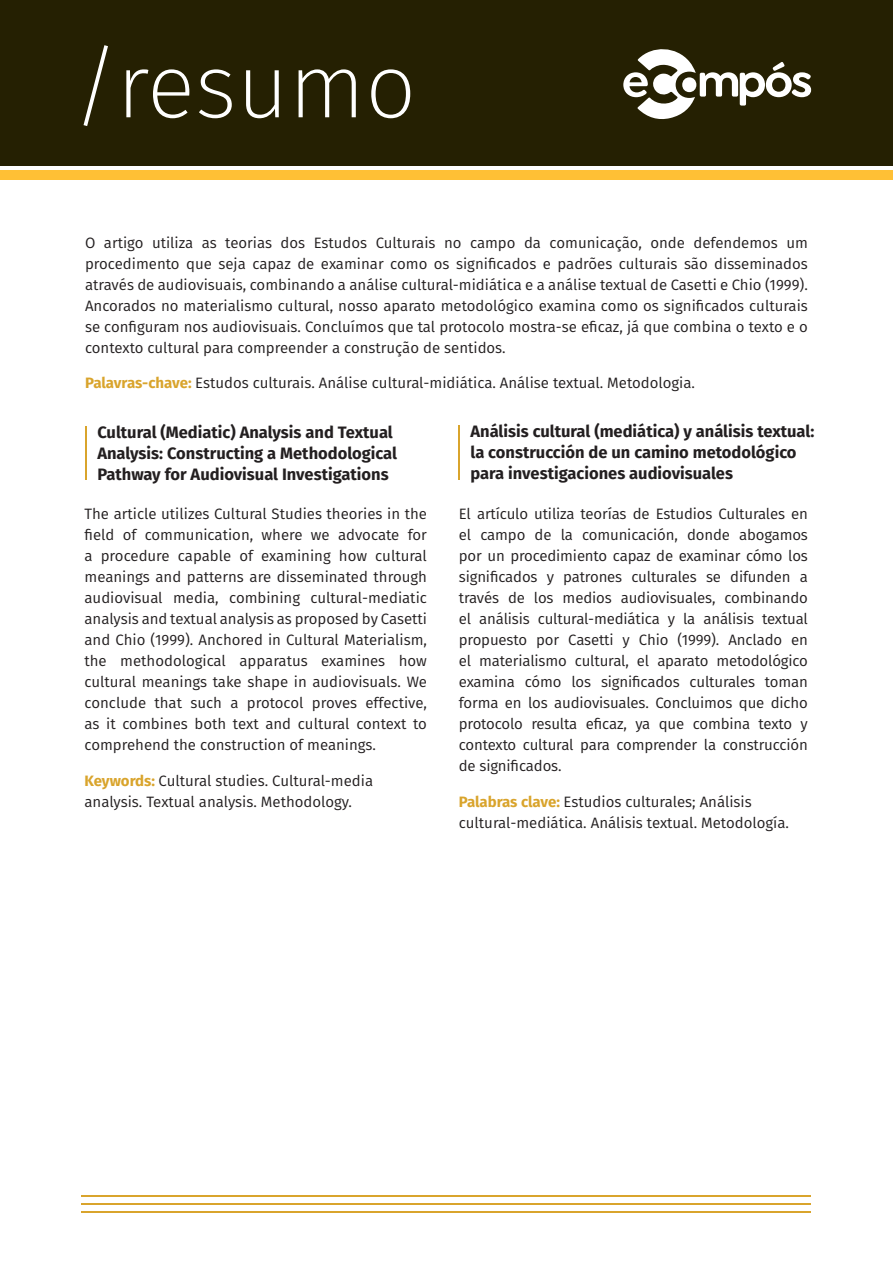
<style>
.page{position:relative;width:893px;height:1263px;background:#fff}
.page>*{position:absolute;margin:0;border:0;box-sizing:border-box;transform-origin:0 0}
.t1{font:200 90px "Fira Sans";color:#fff}
.t2{font:700 16.5px/21px "Fira Sans";color:#231f20}
.t3{font:15px/21px "Fira Sans";color:#231f20;text-align:justify}
.s1{font-weight:700;color:#d9a42c}
</style>
<div class="page">
<div style="left:0;top:0;width:893px;height:166px;background:#252002"></div>
<div style="left:0;top:170px;width:893px;height:10px;background:#ffc035"></div>
<hr style="left:82px;top:1211px;width:729px;height:2px;background:#d9a42c">
<hr style="left:82px;top:1195px;width:729px;height:2px;background:#d9a42c">
<hr style="left:82px;top:1203px;width:729px;height:2px;background:#d9a42c">
<svg style="left:623px;top:49px;width:188px;height:70px"></svg>
<hr style="left:85px;top:426px;width:1px;height:53px;background:#d9a42c">
<hr style="left:459px;top:425px;width:1px;height:54px;background:#d9a42c">
<p class="t1" style="left:72px;top:23px;width:345px">/resumo</p>
<p class="t3" style="left:85px;top:232px;width:724px">O artigo utiliza as teorias dos Estudos Culturais no campo da comunicação, onde defendemos um procedimento que seja capaz de examinar como os significados e padrões culturais são disseminados através de audiovisuais, combinando a análise cultural-midiática e a análise textual de Casetti e Chio (1999).<br>Ancorados no materialismo cultural, nosso aparato metodológico examina como os significados culturais se configuram nos audiovisuais. Concluímos que tal protocolo mostra-se eficaz, já que combina o texto e o contexto cultural para compreender a construção de sentidos.</p>
<p class="t3" style="left:85px;top:372px;width:611px"><span class="s1">Palavras-chave:</span> Estudos culturais. Análise cultural-midiática. Análise textual. Metodologia.</p>
<p class="t2" style="left:97px;top:421px;width:301px">Cultural (Mediatic) Analysis and Textual<br>Analysis: Constructing a Methodological<br>Pathway for Audiovisual Investigations</p>
<p class="t3" style="left:85px;top:503px;width:344px">The article utilizes Cultural Studies theories in the field of communication, where we advocate for a procedure capable of examining how cultural meanings and patterns are disseminated through audiovisual media, combining cultural-mediatic analysis and textual analysis as proposed by Casetti and Chio (1999). Anchored in Cultural Materialism, the methodological apparatus examines how cultural meanings take shape in audiovisuals. We conclude that such a protocol proves effective, as it combines both text and cultural context to comprehend the construction of meanings.</p>
<p class="t3" style="left:85px;top:770px;width:290px"><span class="s1">Keywords:</span> Cultural studies. Cultural-media analysis. Textual analysis. Methodology.</p>
<p class="t2" style="left:470px;top:420px;width:345px">Análisis cultural (mediática) y análisis textual: la construcción de un camino metodológico para investigaciones audiovisuales</p>
<p class="t3" style="left:459px;top:503px;width:351px">El artículo utiliza teorías de Estudios Culturales en el campo de la comunicación, donde abogamos por un procedimiento capaz de examinar cómo los significados y patrones culturales se difunden a través de los medios audiovisuales, combinando el análisis cultural-mediática y la análisis textual propuesto por Casetti y Chio (1999). Anclado en el materialismo cultural, el aparato metodológico examina cómo los significados culturales toman forma en los audiovisuales. Concluimos que dicho protocolo resulta eficaz, ya que combina texto y contexto cultural para comprender la construcción de significados.</p>
<p class="t3" style="left:459px;top:791px;width:332px"><span class="s1">Palabras clave:</span> Estudios culturales; Análisis cultural-mediática. Análisis textual. Metodología.</p>
</div>
